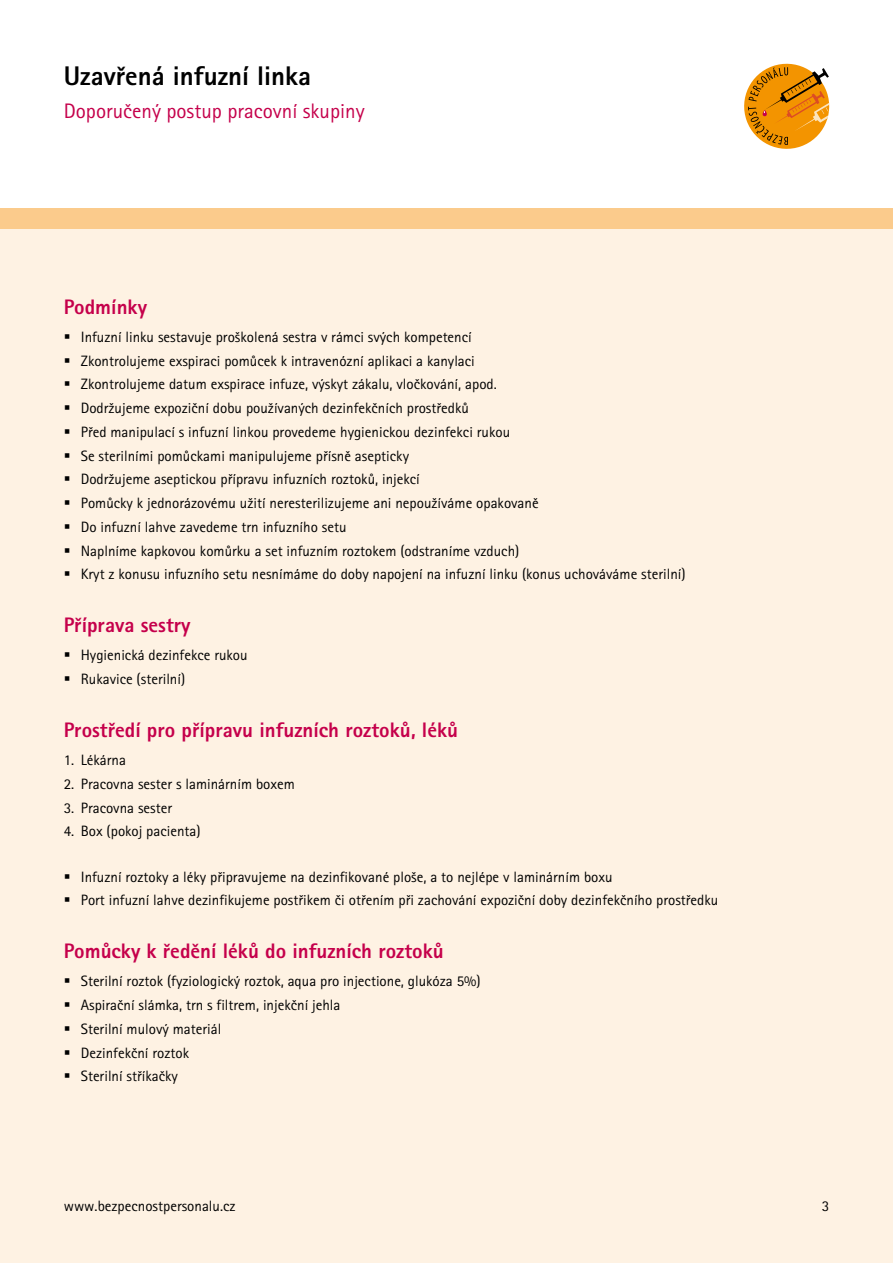
<style>
.page{position:relative;width:893px;height:1263px;background:#fff}
.page>*{position:absolute;margin:0;border:0;box-sizing:border-box;transform-origin:0 0}
.t1{font:27px "Rotis Sans Serif Extra Bold CE";color:#000}
.t2{font:21px "Rotis Sans Serif Extra Bold CE";color:#c5004b}
.t3{font:21px "Rotis Sans Serif CE";color:#c5004b}
.t4{font:15px/23.7px "Rotis Sans Serif CE";color:#000}
</style>
<div class="page">
<div style="left:0;top:208px;width:893px;height:727px;background:#fbcb8c"></div>
<div style="left:0;top:230px;width:893px;height:1033px;background:#fef2e3"></div>
<svg style="left:744px;top:64px;width:85px;height:85px"></svg>
<h1 class="t1" style="left:64px;top:59px;width:249px">Uzavřená infuzní linka</h1>
<h2 class="t3" style="left:64px;top:99px;width:302px">Doporučený postup pracovní skupiny</h2>
<h2 class="t2" style="left:64px;top:294px;width:85px">Podmínky</h2>
<p class="t4" style="left:81px;top:325px;width:606px">Infuzní linku sestavuje proškolená sestra v rámci svých kompetencí<br>Zkontrolujeme exspiraci pomůcek k intravenózní aplikaci a kanylaci<br>Zkontrolujeme datum exspirace infuze, výskyt zákalu, vločkování, apod.<br>Dodržujeme expoziční dobu používaných dezinfekčních prostředků<br>Před manipulací s infuzní linkou provedeme hygienickou dezinfekci rukou<br>Se sterilními pomůckami manipulujeme přísně asepticky<br>Dodržujeme aseptickou přípravu infuzních roztoků, injekcí<br>Pomůcky k jednorázovému užití neresterilizujeme ani nepoužíváme opakovaně<br>Do infuzní lahve zavedeme trn infuzního setu<br>Naplníme kapkovou komůrku a set infuzním roztokem (odstraníme vzduch)<br>Kryt z konusu infuzního setu nesnímáme do doby napojení na infuzní linku (konus uchováváme sterilní)</p>
<h2 class="t2" style="left:64px;top:612px;width:128px">Příprava sestry</h2>
<p class="t4" style="left:81px;top:643px;width:168px">Hygienická dezinfekce rukou<br>Rukavice (sterilní)</p>
<h2 class="t2" style="left:64px;top:717px;width:396px">Prostředí pro přípravu infuzních roztoků, léků</h2>
<p class="t4" style="left:64px;top:748px;width:64px">1. Lékárna</p>
<p class="t4" style="left:64px;top:772px;width:233px">2. Pracovna sester s laminárním boxem</p>
<p class="t4" style="left:64px;top:796px;width:110px">3. Pracovna sester</p>
<p class="t4" style="left:64px;top:819px;width:138px">4. Box (pokoj pacienta)</p>
<p class="t4" style="left:81px;top:865px;width:639px">Infuzní roztoky a léky připravujeme na dezinfikované ploše, a to nejlépe v laminárním boxu<br>Port infuzní lahve dezinfikujeme postřikem či otřením při zachování expoziční doby dezinfekčního prostředku</p>
<h2 class="t2" style="left:64px;top:938px;width:381px">Pomůcky k ředění léků do infuzních roztoků</h2>
<p class="t4" style="left:81px;top:969px;width:401px">Sterilní roztok (fyziologický roztok, aqua pro injectione, glukóza 5%)<br>Aspirační slámka, trn s filtrem, injekční jehla<br>Sterilní mulový materiál<br>Dezinfekční roztok<br>Sterilní stříkačky</p>
<p class="t4" style="left:64px;top:1194px;width:173px">www.bezpecnostpersonalu.cz</p>
<p class="t4" style="left:822px;top:1194px;width:9px">3</p>
</div>
